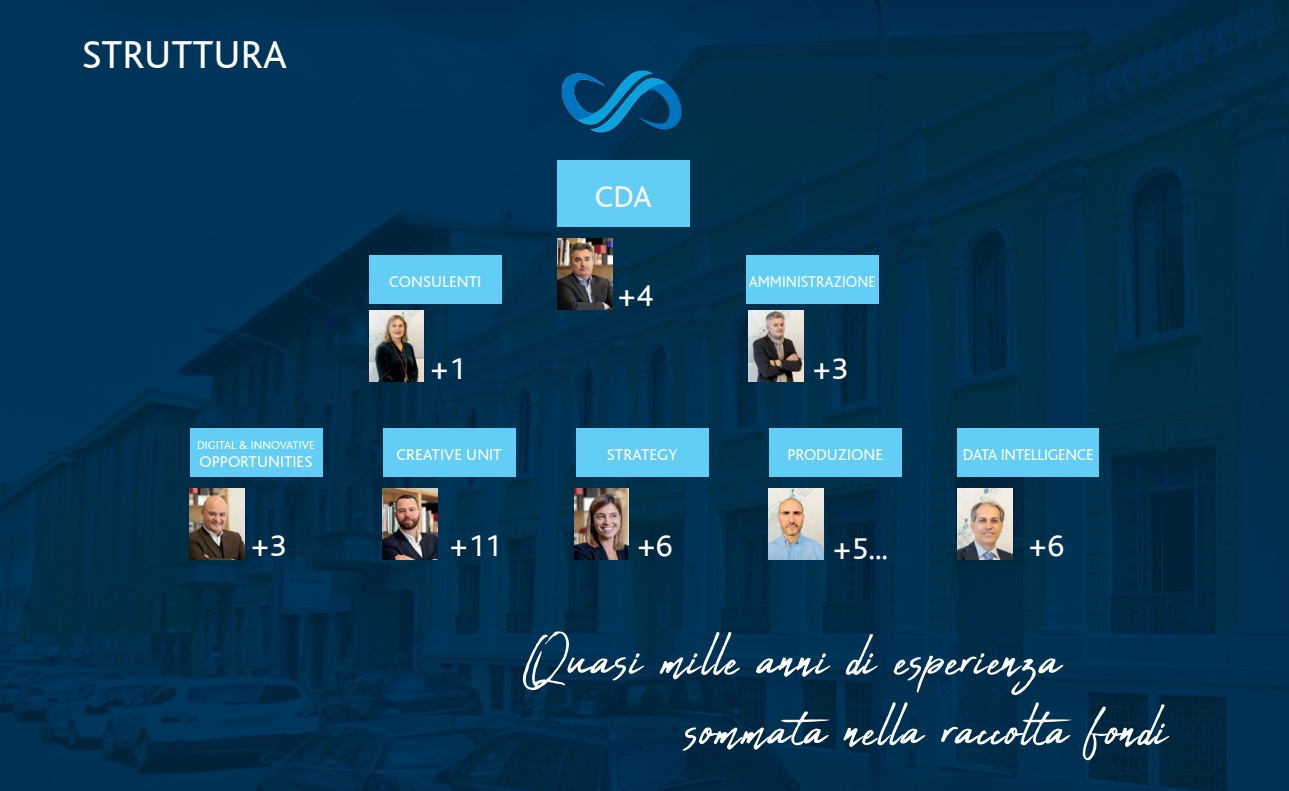
<style>
.page{position:relative;width:1289px;height:791px;background:#fff}
.page>*{position:absolute;margin:0;border:0;box-sizing:border-box;transform-origin:0 0}
.t1{font:77.4px/70.2px "Abuget";letter-spacing:.02em;color:#fff}
.t2{font:40.8px "Bliss";color:#fff}
.t3{font:31.5px "Bliss";color:#fff}
.t4{font:16.5px "Bliss";color:#fff}
.t5{font:16.5px "Bliss";letter-spacing:-.02em;color:#fff}
.t6{font:16.5px "Bliss";color:#fff;scale:.93 1}
.t7{font:12px "Bliss";color:#fff}
</style>
<div class="page">
<img style="left:0;top:0;width:1288px;height:791px">
<svg style="left:562px;top:71px;width:119px;height:61px"></svg>
<div style="left:557px;top:160px;width:132px;height:67px;background:#62cdf5"></div>
<img style="left:557px;top:238px;width:55px;height:71px">
<div style="left:369px;top:255px;width:132px;height:49px;background:#62cdf5"></div>
<div style="left:746px;top:255px;width:132px;height:49px;background:#62cdf5"></div>
<div style="left:957px;top:428px;width:142px;height:49px;background:#62cdf5"></div>
<div style="left:383px;top:428px;width:132px;height:49px;background:#62cdf5"></div>
<div style="left:576px;top:428px;width:132px;height:49px;background:#62cdf5"></div>
<div style="left:769px;top:428px;width:132px;height:49px;background:#62cdf5"></div>
<div style="left:190px;top:428px;width:132px;height:49px;background:#62cdf5"></div>
<img style="left:190px;top:488px;width:55px;height:71px">
<img style="left:383px;top:488px;width:55px;height:71px">
<img style="left:574px;top:488px;width:54px;height:71px">
<img style="left:768px;top:488px;width:55px;height:71px">
<img style="left:957px;top:488px;width:55px;height:71px">
<img style="left:749px;top:311px;width:54px;height:71px">
<img style="left:369px;top:311px;width:55px;height:71px">
<h2 class="t2" style="left:82px;top:33px;width:207px">STRUTTURA</h2>
<p class="t7" style="left:197px;top:439px;width:119px">DIGITAL &amp; INNOVATIVE</p>
<p class="t4" style="left:200px;top:453px;width:114px">OPPORTUNITIES</p>
<h3 class="t3" style="left:595px;top:180px;width:58px">CDA</h3>
<p class="t4" style="left:389px;top:273px;width:94px">CONSULENTI</p>
<p class="t6" style="left:748px;top:273px;width:138px">AMMINISTRAZIONE</p>
<h3 class="t3" style="left:617px;top:279px;width:37px">+4</h3>
<h3 class="t3" style="left:430px;top:352px;width:37px">+1</h3>
<h3 class="t3" style="left:812px;top:352px;width:37px">+3</h3>
<p class="t4" style="left:396px;top:446px;width:107px">CREATIVE UNIT</p>
<p class="t4" style="left:607px;top:446px;width:72px">STRATEGY</p>
<p class="t4" style="left:787px;top:446px;width:97px">PRODUZIONE</p>
<p class="t5" style="left:963px;top:446px;width:132px">DATA INTELLIGENCE</p>
<h3 class="t3" style="left:250px;top:529px;width:37px">+3</h3>
<h3 class="t3" style="left:449px;top:529px;width:54px">+11</h3>
<h3 class="t3" style="left:636px;top:529px;width:37px">+6</h3>
<h3 class="t3" style="left:832px;top:532px;width:57px">+5...</h3>
<h3 class="t3" style="left:1028px;top:529px;width:37px">+6</h3>
<h1 class="t1" style="left:685px;top:625px;width:484px;text-indent:-162px">Quasi mille anni di esperienza sommata nella raccolta fondi</h1>
</div>
